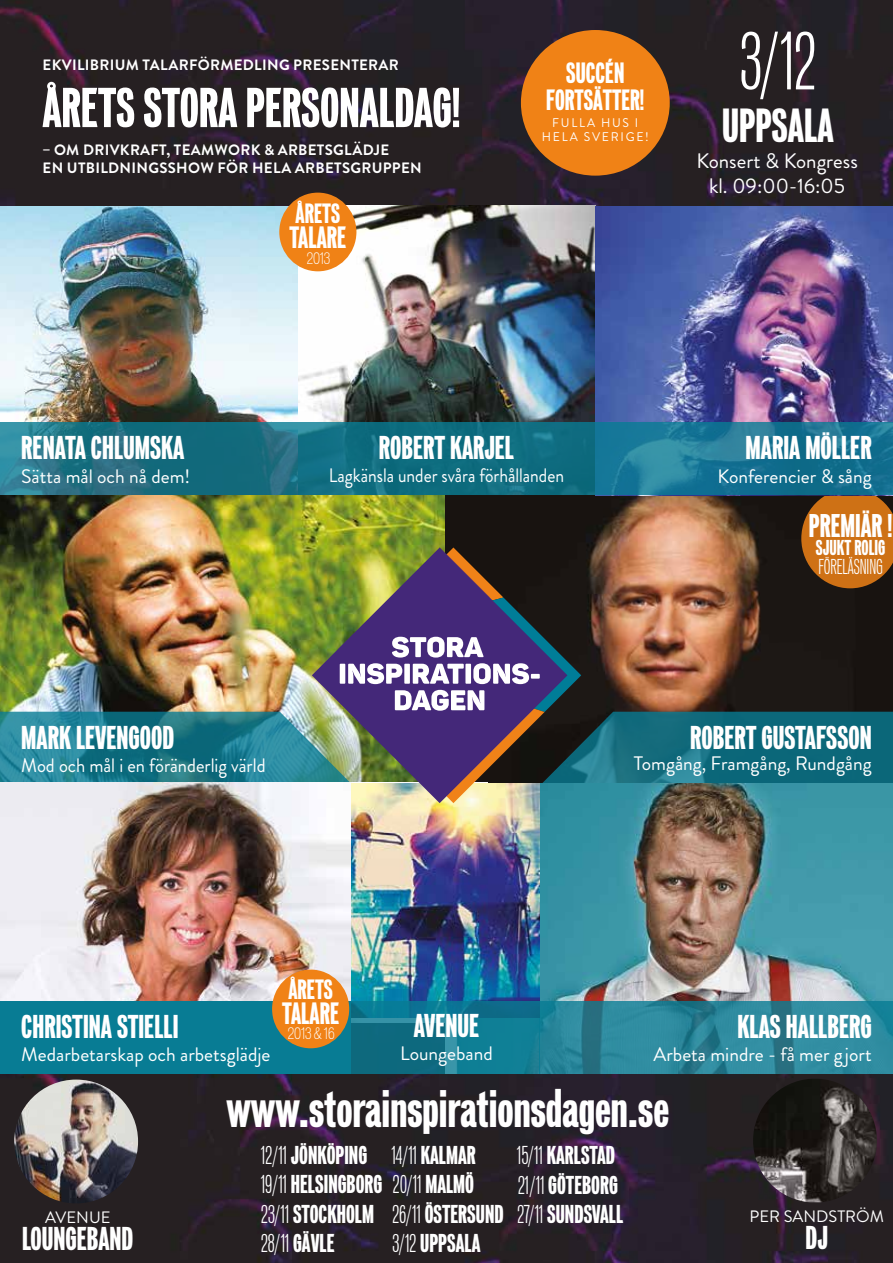
<style>
.page{position:relative;width:893px;height:1263px;background:#fff}
.page>*{position:absolute;margin:0;border:0;box-sizing:border-box;transform-origin:0 0}
.t1{font:100 extra-condensed 75px "Vonnes";color:#fff}
.t2{font:900 extra-condensed 51px "Vonnes";color:#fff}
.t3{font:900 extra-condensed 49.5px "Vonnes";color:#fff}
.t4{font:900 extra-condensed 43.5px "Vonnes";color:#fff}
.t5{font:900 extra-condensed 30px "Vonnes";color:#fff}
.t6{font:900 extra-condensed 29.85px "Vonnes";color:#fff}
.t7{font:900 extra-condensed 28.05px "Vonnes";color:#fff}
.t8{font:900 extra-condensed 26.7px/26.1px "Vonnes";color:#fff;text-align:center}
.t9{font:900 extra-condensed 25.35px "Vonnes";color:#fff}
.t10{font:900 extra-condensed 23.55px "Vonnes";color:#fff}
.t11{font:100 extra-condensed 23.55px "Vonnes";color:#fff}
.t12{font:21px/25.2px "Brandon Grotesque";color:#fff;text-align:center}
.t13{font:100 extra-condensed 19.65px "Vonnes";color:#fff}
.t14{font:900 extra-condensed 19.65px "Vonnes";color:#fff}
.t15{font:19.5px "Brandon Grotesque";color:#fff}
.t16{font:19.5px "Brandon Grotesque";color:#fff;scale:.9 1}
.t17{font:19.5px "Brandon Grotesque";color:#fff;scale:.95 1}
.t18{font:16.5px "Brandon Grotesque";color:#fff}
.t19{font:300 condensed 15.15px "Vonnes";color:#fff}
.t20{font:700 15px/18px "Brandon Grotesque";letter-spacing:.02em;color:#fff}
.t21{font:12.6px/13.5px "Brandon Grotesque";letter-spacing:.14em;color:#fff;text-align:center}
.s1{font-weight:100}
.s2{font-weight:900}
</style>
<div class="page">
<img style="left:0;top:0;width:893px;height:422px">
<img style="left:0;top:1073px;width:893px;height:190px">
<div style="left:521px;top:30px;width:149px;height:146px;background:#f08216;border-radius:50%"></div>
<div style="left:298px;top:422px;width:297px;height:73px;background:#0e6c7f"></div>
<img style="left:0;top:803px;width:351px;height:198px">
<img style="left:539px;top:803px;width:354px;height:198px">
<div style="left:0;top:1001px;width:351px;height:72px;background:#087c94"></div>
<svg style="left:539px;top:1001px;width:354px;height:72px;background:#2b869a"></svg>
<img style="left:753px;top:1079px;width:124px;height:123px;border-radius:60px">
<img style="left:14px;top:1079px;width:124px;height:124px;border-radius:62px">
<img style="left:351px;top:803px;width:188px;height:198px">
<svg style="left:351px;top:1001px;width:188px;height:72px;background:#11768d"></svg>
<img style="left:0;top:489px;width:893px;height:314px">
<svg style="left:0;top:422px;width:298px;height:73px;background:#1f7184"></svg>
<svg style="left:595px;top:422px;width:298px;height:73px;background:#1a7695"></svg>
<div style="left:272px;top:969px;width:77px;height:79px;background:#f08216;border-radius:50%"></div>
<div style="left:279px;top:193px;width:77px;height:78px;background:#f08216;border-radius:50%"></div>
<p class="t20" style="left:43px;top:56px;width:358px">EKVILIBRIUM TALARFÖRMEDLING PRESENTERAR</p>
<h2 class="t2" style="left:43px;top:81px;width:419px">ÅRETS STORA PERSONALDAG!</h2>
<p class="t20" style="left:43px;top:141px;width:381px">– OM DRIVKRAFT, TEAMWORK &amp; ARBETSGLÄDJE<br>EN UTBILDNINGSSHOW FÖR HELA ARBETSGRUPPEN</p>
<p class="t9" style="left:296px;top:200px;width:46px">ÅRETS</p>
<h3 class="t7" style="left:289px;top:223px;width:58px">TALARE</h3>
<p class="t19" style="left:307px;top:250px;width:25px">2013</p>
<h3 class="t8" style="left:546px;top:61px;width:100px">SUCCÉN<br>FORTSÄTTER!</h3>
<p class="t21" style="left:542px;top:116px;width:108px">FULLA HUS I<br>HELA SVERIGE!</p>
<h1 class="t1" style="left:740px;top:19px;width:78px">3/12</h1>
<h3 class="t4" style="left:722px;top:102px;width:113px">UPPSALA</h3>
<p class="t12" style="left:696px;top:148px;width:163px">Konsert &amp; Kongress kl. 09:00-16:05</p>
<h3 class="t5" style="left:21px;top:432px;width:165px">RENATA CHLUMSKA</h3>
<p class="t15" style="left:21px;top:463px;width:170px">Sätta mål och nå dem!</p>
<h3 class="t5" style="left:379px;top:432px;width:137px">ROBERT KARJEL</h3>
<p class="t16" style="left:329px;top:462px;width:263px">Lagkänsla under svåra förhållanden</p>
<h3 class="t5" style="left:746px;top:432px;width:128px">MARIA MÖLLER</h3>
<p class="t15" style="left:718px;top:463px;width:156px">Konferencier &amp; sång</p>
<h3 class="t6" style="left:809px;top:509px;width:85px">PREMIÄR !</h3>
<p class="t14" style="left:816px;top:537px;width:71px">SJUKT ROLIG</p>
<p class="t13" style="left:818px;top:556px;width:66px">FÖRELÄSNING</p>
<h3 class="t5" style="left:21px;top:721px;width:155px">MARK LEVENGOOD</h3>
<p class="t17" style="left:21px;top:752px;width:259px">Mod och mål i en föränderlig värld</p>
<h3 class="t5" style="left:21px;top:1010px;width:159px">CHRISTINA STIELLI</h3>
<p class="t15" style="left:21px;top:1041px;width:251px">Medarbetarskap och arbetsglädje</p>
<p class="t9" style="left:288px;top:976px;width:46px">ÅRETS</p>
<h3 class="t7" style="left:282px;top:999px;width:58px">TALARE</h3>
<p class="t19" style="left:288px;top:1024px;width:48px">2013 &amp; 16</p>
<h3 class="t5" style="left:414px;top:1009px;width:67px">AVENUE</h3>
<p class="t15" style="left:400px;top:1040px;width:94px">Loungeband</p>
<h3 class="t5" style="left:690px;top:721px;width:183px">ROBERT GUSTAFSSON</h3>
<p class="t15" style="left:634px;top:750px;width:239px">Tomgång, Framgång, Rundgång</p>
<h3 class="t5" style="left:737px;top:1010px;width:136px">KLAS HALLBERG</h3>
<p class="t15" style="left:653px;top:1041px;width:220px">Arbeta mindre - få mer gjort</p>
<p class="t18" style="left:45px;top:1206px;width:67px">AVENUE</p>
<h3 class="t5" style="left:22px;top:1222px;width:113px">LOUNGEBAND</h3>
<h3 class="t3" style="left:226px;top:1082px;width:444px">www.storainspirationsdagen.se</h3>
<p class="t10" style="left:261px;top:1143px;width:216px"><span class="s1">12/11</span> JÖNKÖPING <span class="s1">14/11</span> KALMAR</p>
<p class="t10" style="left:517px;top:1143px;width:100px"><span class="s1">15/11</span> KARLSTAD</p>
<p class="t11" style="left:393px;top:1171px;width:83px">20/11 <span class="s2">MALMÖ</span></p>
<p class="t10" style="left:261px;top:1201px;width:114px"><span class="s1">23/11</span> STOCKHOLM</p>
<p class="t10" style="left:517px;top:1201px;width:107px"><span class="s1">27/11</span> SUNDSVALL</p>
<p class="t10" style="left:518px;top:1172px;width:101px"><span class="s1">21/11</span> GÖTEBORG</p>
<p class="t10" style="left:261px;top:1172px;width:123px"><span class="s1">19/11</span> HELSINGBORG</p>
<p class="t10" style="left:392px;top:1201px;width:113px"><span class="s1">26/11</span> ÖSTERSUND</p>
<p class="t11" style="left:261px;top:1230px;width:75px">28/11 <span class="s2">GÄVLE</span></p>
<p class="t10" style="left:393px;top:1230px;width:89px"><span class="s1">3/12</span> UPPSALA</p>
<p class="t18" style="left:749px;top:1205px;width:136px">PER SANDSTRÖM</p>
<h3 class="t5" style="left:805px;top:1222px;width:24px">DJ</h3>
</div>
